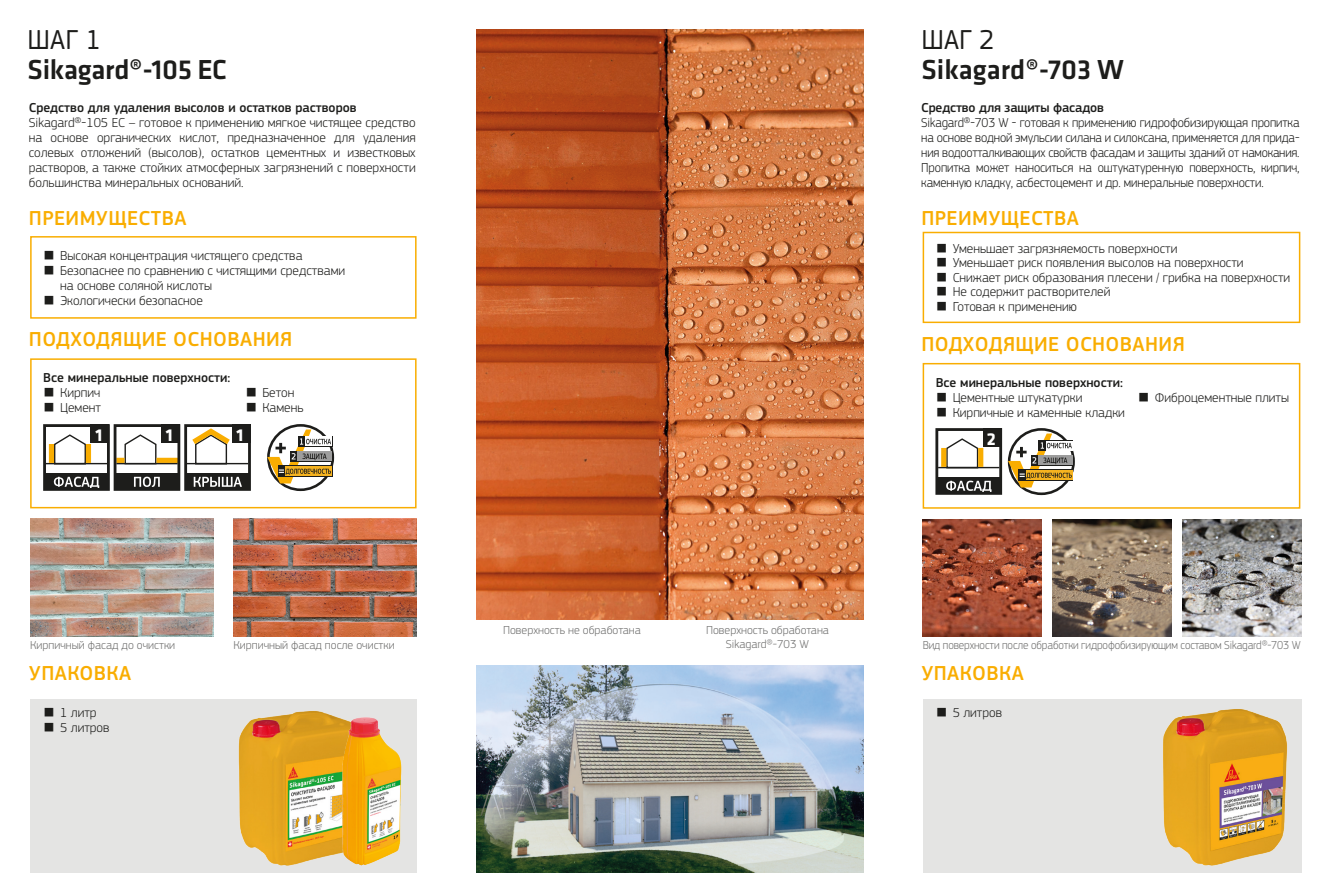
<style>
.page{position:relative;width:1331px;height:893px;background:#fff}
.page>*{position:absolute;margin:0;border:0;box-sizing:border-box;transform-origin:0 0}
.SI_Subline_Leaflet{font:500 28.5px "Klavika";letter-spacing:-.01em;color:#1d1d1b}
.SI-Titel_Leaflet_Inn{font:28.5px "PF Square Sans Pro";color:#1d1d1b}
.SI_Subline_Leaflet-2{font:500 21px "PF Square Sans Pro";letter-spacing:.02em;color:#f9ad01}
.t1{font:700 17.85px "Klavika";color:#fff}
.t2{font:300 13.5px/15px "PF Square Sans Pro";color:#1d1d1b;text-align:justify}
.t3{font:300 13.5px/15px "PF Square Sans Pro";color:#1d1d1b;text-align:justify;scale:.95 1}
.t4{font:500 13.5px "PF Square Sans Pro";color:#1d1d1b}
.SI_Copy_Leaflet{font:300 12px "PF Square Sans Pro";letter-spacing:-.01em;color:#70706f;scale:.94 1}
.SI_Subline_Leaflet-3{font:300 12px "PF Square Sans Pro";color:#70706f}
.SI_Copy_Leaflet-2{font:300 12px "PF Square Sans Pro";letter-spacing:-.01em;color:#70706f}
</style>
<div class="page">
<div style="left:937px;top:477px;width:64px;height:16px;background:#1d1d1b"></div>
<svg style="left:946px;top:481px;width:46px;height:10px"></svg>
<div style="left:935px;top:428px;width:67px;height:67px;border:3px solid #1d1d1b"></div>
<div style="left:983px;top:428px;width:19px;height:19px;background:#1d1d1b"></div>
<svg style="left:938px;top:438px;width:61px;height:30px"></svg>
<div style="left:941px;top:448px;width:5px;height:19px;background:#f9ad01"></div>
<div style="left:978px;top:448px;width:5px;height:19px;background:#f9ad01"></div>
<svg style="left:1009px;top:429px;width:64px;height:65px"></svg>
<div style="left:1008px;top:428px;width:67px;height:67px;border:3px solid #1d1d1b;border-radius:50%"></div>
<svg style="left:1072px;top:469px;width:1px;height:12px"></svg>
<svg style="left:1008px;top:434px;width:64px;height:53px"></svg>
<svg style="left:268px;top:425px;width:65px;height:65px"></svg>
<div style="left:267px;top:424px;width:67px;height:67px;border:3px solid #1d1d1b;border-radius:50%"></div>
<div style="left:305px;top:437px;width:27px;height:9px;background:#fff"></div>
<div style="left:297px;top:452px;width:35px;height:9px;background:#9d9d9d"></div>
<div style="left:278px;top:465px;width:54px;height:12px;background:#1d1d1b"></div>
<div style="left:285px;top:466px;width:47px;height:10px;background:#f6b31f"></div>
<svg style="left:267px;top:429px;width:64px;height:54px"></svg>
<div style="left:30px;top:699px;width:387px;height:173px;background:#e4e4e3"></div>
<div style="left:923px;top:699px;width:378px;height:173px;background:#e4e4e3"></div>
<img style="left:476px;top:665px;width:387px;height:207px">
<img style="left:476px;top:30px;width:387px;height:590px">
<img style="left:30px;top:519px;width:183px;height:118px">
<img style="left:234px;top:519px;width:183px;height:118px">
<img style="left:1163px;top:706px;width:139px;height:162px">
<img style="left:923px;top:519px;width:119px;height:118px">
<img style="left:1182px;top:519px;width:119px;height:118px">
<img style="left:1053px;top:519px;width:118px;height:118px">
<div style="left:44px;top:473px;width:64px;height:16px;background:#1d1d1b"></div>
<svg style="left:54px;top:477px;width:45px;height:10px"></svg>
<div style="left:43px;top:424px;width:67px;height:67px;border:3px solid #1d1d1b"></div>
<div style="left:91px;top:424px;width:18px;height:19px;background:#1d1d1b"></div>
<svg style="left:46px;top:434px;width:61px;height:30px"></svg>
<div style="left:49px;top:444px;width:5px;height:19px;background:#f9ad01"></div>
<div style="left:86px;top:444px;width:5px;height:19px;background:#f9ad01"></div>
<div style="left:115px;top:473px;width:64px;height:16px;background:#1d1d1b"></div>
<svg style="left:134px;top:477px;width:26px;height:10px"></svg>
<div style="left:161px;top:424px;width:19px;height:19px;background:#1d1d1b"></div>
<svg style="left:123px;top:434px;width:34px;height:31px"></svg>
<div style="left:116px;top:458px;width:8px;height:5px;background:#f9ad01"></div>
<div style="left:156px;top:458px;width:23px;height:5px;background:#f9ad01"></div>
<hr style="left:116px;top:463px;width:62px;height:1px;background:#1d1d1b">
<div style="left:114px;top:424px;width:66px;height:67px;border:3px solid #1d1d1b"></div>
<div style="left:186px;top:473px;width:64px;height:16px;background:#1d1d1b"></div>
<svg style="left:194px;top:477px;width:48px;height:10px"></svg>
<div style="left:184px;top:424px;width:67px;height:67px;border:3px solid #1d1d1b"></div>
<svg style="left:185px;top:425px;width:65px;height:40px"></svg>
<div style="left:232px;top:424px;width:18px;height:19px;background:#1d1d1b"></div>
<div style="left:30px;top:236px;width:387px;height:83px;border:2px solid #f9ad01"></div>
<div style="left:30px;top:358px;width:387px;height:150px;border:2px solid #f9ad01"></div>
<div style="left:923px;top:232px;width:377px;height:91px;border:2px solid #f9ad01"></div>
<div style="left:923px;top:363px;width:377px;height:146px;border:2px solid #f9ad01"></div>
<img style="left:238px;top:711px;width:90px;height:155px">
<img style="left:301px;top:714px;width:101px;height:152px">
<p class="SI-Titel_Leaflet_Inn" style="left:28px;top:23px;width:75px">ШАГ 1</p>
<p class="SI_Subline_Leaflet" style="left:28px;top:50px;width:201px">Sikagard®-105 EC</p>
<p class="SI-Titel_Leaflet_Inn" style="left:921px;top:23px;width:75px">ШАГ 2</p>
<p class="SI_Subline_Leaflet" style="left:921px;top:50px;width:204px">Sikagard®-703 W</p>
<p class="t4" style="left:29px;top:99px;width:329px">Средство для удаления высолов и остатков растворов</p>
<p class="t2" style="left:29px;top:115px;width:388px">Sikagard®-105 EC – готовое к применению мягкое чистящее средство на основе органических кислот, предназначенное для удаления солевых отложений (высолов), остатков цементных и известковых растворов, а также стойких атмосферных загрязнений с поверхности большинства минеральных оснований.</p>
<p class="t4" style="left:921px;top:99px;width:184px">Средство для защиты фасадов</p>
<p class="t3" style="left:921px;top:115px;width:400px">Sikagard®-703 W - готовая к применению гидрофобизирующая пропитка на основе водной эмульсии силана и силоксана, применяется для прида&shy;ния водоотталкивающих свойств фасадам и защиты зданий от намокания.<br>Пропитка может наноситься на оштукатуренную поверхность, кирпич, каменную кладку, асбестоцемент и др. минеральные поверхности.</p>
<p class="SI_Subline_Leaflet-2" style="left:29px;top:206px;width:159px">ПРЕИМУЩЕСТВА</p>
<p class="SI_Subline_Leaflet-2" style="left:921px;top:206px;width:159px">ПРЕИМУЩЕСТВА</p>
<p class="t2" style="left:43px;top:248px;width:261px">■ Высокая концентрация чистящего средства</p>
<p class="t2" style="left:60px;top:263px;width:287px;text-indent:-17px">■ Безопаснее по сравнению с чистящими средствами на основе соляной кислоты</p>
<p class="t2" style="left:43px;top:293px;width:161px">■ Экологически безопасное</p>
<p class="t2" style="left:936px;top:240px;width:243px">■ Уменьшает загрязняемость поверхности</p>
<p class="t2" style="left:936px;top:255px;width:309px">■ Уменьшает риск появления высолов на поверхности</p>
<p class="t2" style="left:936px;top:270px;width:356px">■ Снижает риск образования плесени / грибка на поверхности</p>
<p class="t2" style="left:936px;top:284px;width:176px">■ Не содержит растворителей</p>
<p class="t2" style="left:936px;top:299px;width:143px">■ Готовая к применению</p>
<p class="SI_Subline_Leaflet-2" style="left:29px;top:327px;width:265px">ПОДХОДЯЩИЕ ОСНОВАНИЯ</p>
<p class="t4" style="left:43px;top:370px;width:189px">Все минеральные поверхности:</p>
<p class="t2" style="left:43px;top:385px;width:59px">■ Кирпич</p>
<p class="t2" style="left:43px;top:400px;width:59px">■ Цемент</p>
<p class="t2" style="left:245px;top:385px;width:50px">■ Бетон</p>
<p class="t2" style="left:245px;top:400px;width:60px">■ Камень</p>
<p class="SI_Subline_Leaflet-2" style="left:921px;top:332px;width:265px">ПОДХОДЯЩИЕ ОСНОВАНИЯ</p>
<p class="t2" style="left:1138px;top:390px;width:153px">■ Фиброцементные плиты</p>
<p class="t4" style="left:936px;top:374px;width:189px">Все минеральные поверхности:</p>
<p class="t2" style="left:936px;top:389px;width:148px">■ Цементные штукатурки</p>
<p class="t2" style="left:936px;top:404px;width:191px">■ Кирпичные и каменные кладки</p>
<h3 class="t1" style="left:95px;top:422px;width:8px">1</h3>
<h3 class="t1" style="left:166px;top:422px;width:8px">1</h3>
<h3 class="t1" style="left:236px;top:422px;width:8px">1</h3>
<h3 class="t1" style="left:987px;top:426px;width:10px">2</h3>
<p class="SI_Subline_Leaflet-3" style="left:503px;top:623px;width:139px">Поверхность не обработана</p>
<p class="SI_Subline_Leaflet-3" style="left:706px;top:623px;width:124px">Поверхность обработана</p>
<p class="SI_Copy_Leaflet-2" style="left:30px;top:637px;width:146px">Кирпичный фасад до очистки</p>
<p class="SI_Copy_Leaflet-2" style="left:234px;top:637px;width:163px">Кирпичный фасад после очистки</p>
<p class="SI_Subline_Leaflet-3" style="left:726px;top:637px;width:85px">Sikagard®-703 W</p>
<p class="SI_Copy_Leaflet" style="left:923px;top:637px;width:404px">Вид поверхности после обработки гидрофобизирующим составом Sikagard®-703 W</p>
<p class="SI_Subline_Leaflet-2" style="left:29px;top:661px;width:104px">УПАКОВКА</p>
<p class="SI_Subline_Leaflet-2" style="left:921px;top:661px;width:104px">УПАКОВКА</p>
<p class="t2" style="left:43px;top:705px;width:55px">■ 1 литр</p>
<p class="t2" style="left:43px;top:720px;width:68px">■ 5 литров</p>
<p class="t2" style="left:936px;top:705px;width:68px">■ 5 литров</p>
</div>
